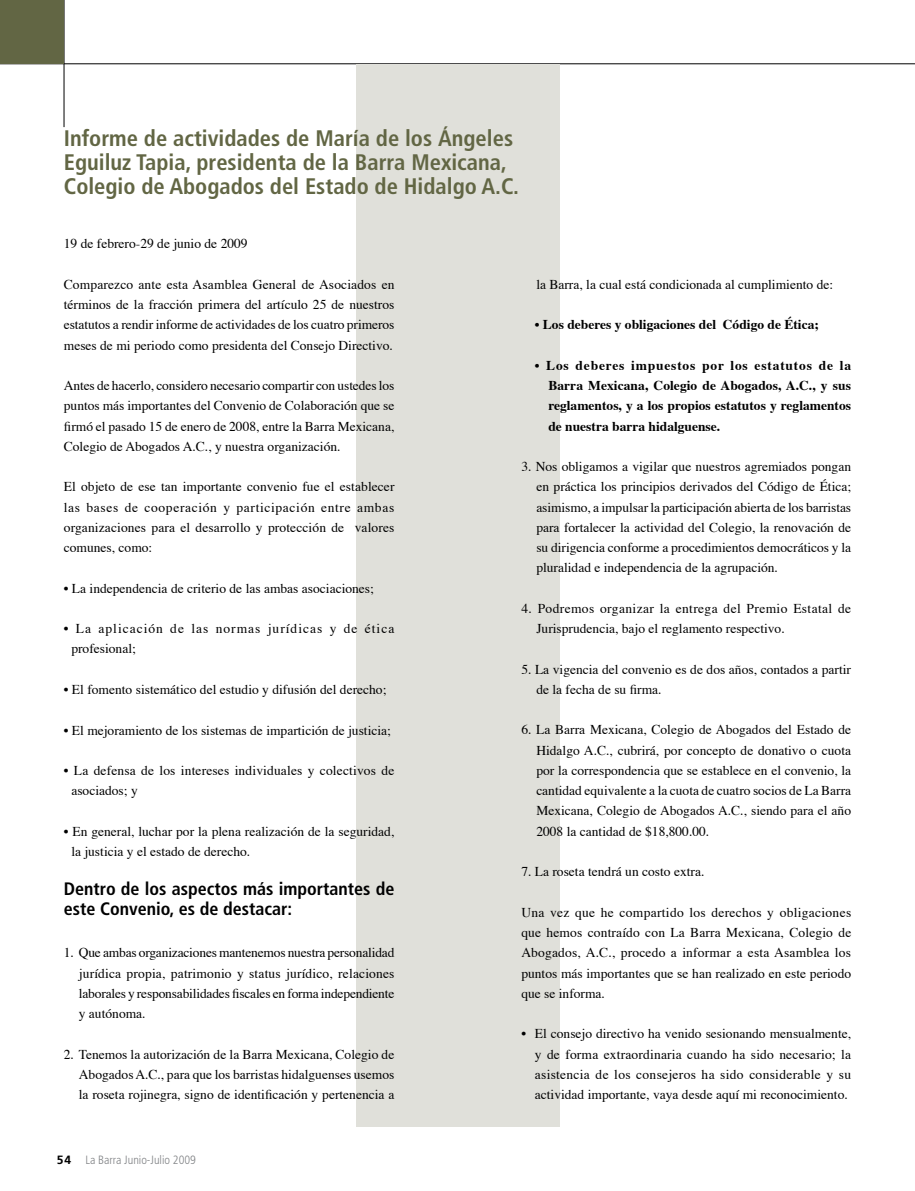
<style>
.page{position:relative;width:915px;height:1191px;background:#fff}
.page>*{position:absolute;margin:0;border:0;box-sizing:border-box;transform-origin:0 0}
.t1{font:700 condensed 22.5px/24px "Frutiger";color:#626644}
.t2{font:700 condensed 18px/20.2px "Frutiger";color:#000}
.t3{font:13.5px/20.2px "Times";color:#000;text-align:justify}
.t4{font:700 13.5px/20.2px "Times";color:#000;text-align:justify}
.t5{font:13.5px/20.2px "Times";letter-spacing:.075em;color:#000}
.t6{font:300 condensed 12px "Frutiger";color:#808285}
.s1{font-weight:700;font-stretch:normal;color:#000}
</style>
<div class="page">
<hr style="left:0;top:64px;width:914px;height:1px;background:#000">
<hr style="left:64px;top:0;width:1px;height:127px;background:#000">
<div style="left:0;top:0;width:64px;height:64px;background:#626644"></div>
<div style="left:356px;top:64px;width:203px;height:1062px;background:#e0e0da"></div>
<h1 class="t1" style="left:64px;top:126px;width:456px">Informe de actividades de María de los Ángeles<br>Eguiluz Tapia, presidenta de la Barra Mexicana,<br>Colegio de Abogados del Estado de Hidalgo A.C.</h1>
<p class="t3" style="left:64px;top:234px;width:185px">19 de febrero-29 de junio de 2009</p>
<p class="t3" style="left:64px;top:275px;width:332px">Comparezco ante esta Asamblea General de Asociados en términos de la fracción primera del artículo 25 de nuestros estatutos a rendir informe de actividades de los cuatro primeros meses de mi periodo como presidenta del Consejo Directivo.</p>
<p class="t3" style="left:64px;top:376px;width:332px">Antes de hacerlo, considero necesario compartir con ustedes los puntos más importantes del Convenio de Colaboración que se firmó el pasado 15 de enero de 2008, entre la Barra Mexicana, Colegio de Abogados A.C., y nuestra organización.</p>
<p class="t3" style="left:64px;top:477px;width:332px">El objeto de ese tan importante convenio fue el establecer las bases de cooperación y participación entre ambas organizaciones para el desarrollo y protección de valores comunes, como:</p>
<p class="t3" style="left:64px;top:579px;width:311px">• La independencia de criterio de las ambas asociaciones;</p>
<p class="t5" style="left:71px;top:619px;width:324px;text-indent:-8px">• La aplicación de las normas jurídicas y de ética profesional;</p>
<p class="t3" style="left:64px;top:680px;width:324px">• El fomento sistemático del estudio y difusión del derecho;</p>
<p class="t3" style="left:64px;top:720px;width:328px">• El mejoramiento de los sistemas de impartición de justicia;</p>
<p class="t3" style="left:71px;top:761px;width:324px;text-indent:-8px">• La defensa de los intereses individuales y colectivos de asociados; y</p>
<p class="t3" style="left:71px;top:822px;width:324px;text-indent:-8px">• En general, luchar por la plena realización de la seguridad, la justicia y el estado de derecho.</p>
<h2 class="t2" style="left:64px;top:878px;width:332px">Dentro de los aspectos más importantes de este Convenio, es de destacar:</h2>
<p class="t3" style="left:79px;top:943px;width:317px;text-indent:-15px">1. Que ambas organizaciones mantenemos nuestra personalidad jurídica propia, patrimonio y status jurídico, relaciones laborales y responsabilidades fiscales en forma independiente y autónoma.</p>
<p class="t3" style="left:79px;top:1044px;width:317px;text-indent:-15px">2. Tenemos la autorización de la Barra Mexicana, Colegio de Abogados A.C., para que los barristas hidalguenses usemos la roseta rojinegra, signo de identificación y pertenencia a</p>
<p class="t6" style="left:57px;top:1153px;width:141px"><span class="s1">54</span> La Barra Junio-Julio 2009</p>
<p class="t3" style="left:536px;top:275px;width:298px">la Barra, la cual está condicionada al cumplimiento de:</p>
<p class="t4" style="left:534px;top:315px;width:285px">• Los deberes y obligaciones del Código de Ética;</p>
<p class="t4" style="left:548px;top:356px;width:304px;text-indent:-14px">• Los deberes impuestos por los estatutos de la Barra Mexicana, Colegio de Abogados, A.C., y sus reglamentos, y a los propios estatutos y reglamentos de nuestra barra hidalguense.</p>
<p class="t3" style="left:536px;top:457px;width:316px;text-indent:-15px">3. Nos obligamos a vigilar que nuestros agremiados pongan en práctica los principios derivados del Código de Ética; asimismo, a impulsar la participación abierta de los barristas para fortalecer la actividad del Colegio, la renovación de su dirigencia conforme a procedimientos democráticos y la pluralidad e independencia de la agrupación.</p>
<p class="t3" style="left:536px;top:599px;width:316px;text-indent:-15px">4. Podremos organizar la entrega del Premio Estatal de<br>Jurisprudencia, bajo el reglamento respectivo.</p>
<p class="t3" style="left:536px;top:660px;width:316px;text-indent:-15px">5. La vigencia del convenio es de dos años, contados a partir de la fecha de su firma.</p>
<p class="t3" style="left:536px;top:720px;width:316px;text-indent:-15px">6. La Barra Mexicana, Colegio de Abogados del Estado de Hidalgo A.C., cubrirá, por concepto de donativo o cuota por la correspondencia que se establece en el convenio, la cantidad equivalente a la cuota de cuatro socios de La Barra Mexicana, Colegio de Abogados A.C., siendo para el año 2008 la cantidad de $18,800.00.</p>
<p class="t3" style="left:521px;top:862px;width:184px">7. La roseta tendrá un costo extra.</p>
<p class="t3" style="left:521px;top:903px;width:331px">Una vez que he compartido los derechos y obligaciones que hemos contraído con La Barra Mexicana, Colegio de Abogados, A.C., procedo a informar a esta Asamblea los puntos más importantes que se han realizado en este periodo que se informa.</p>
<p class="t3" style="left:534px;top:1024px;width:318px;text-indent:-14px">• El consejo directivo ha venido sesionando mensualmente, y de forma extraordinaria cuando ha sido necesario; la asistencia de los consejeros ha sido considerable y su actividad importante, vaya desde aquí mi reconocimiento.</p>
</div>
